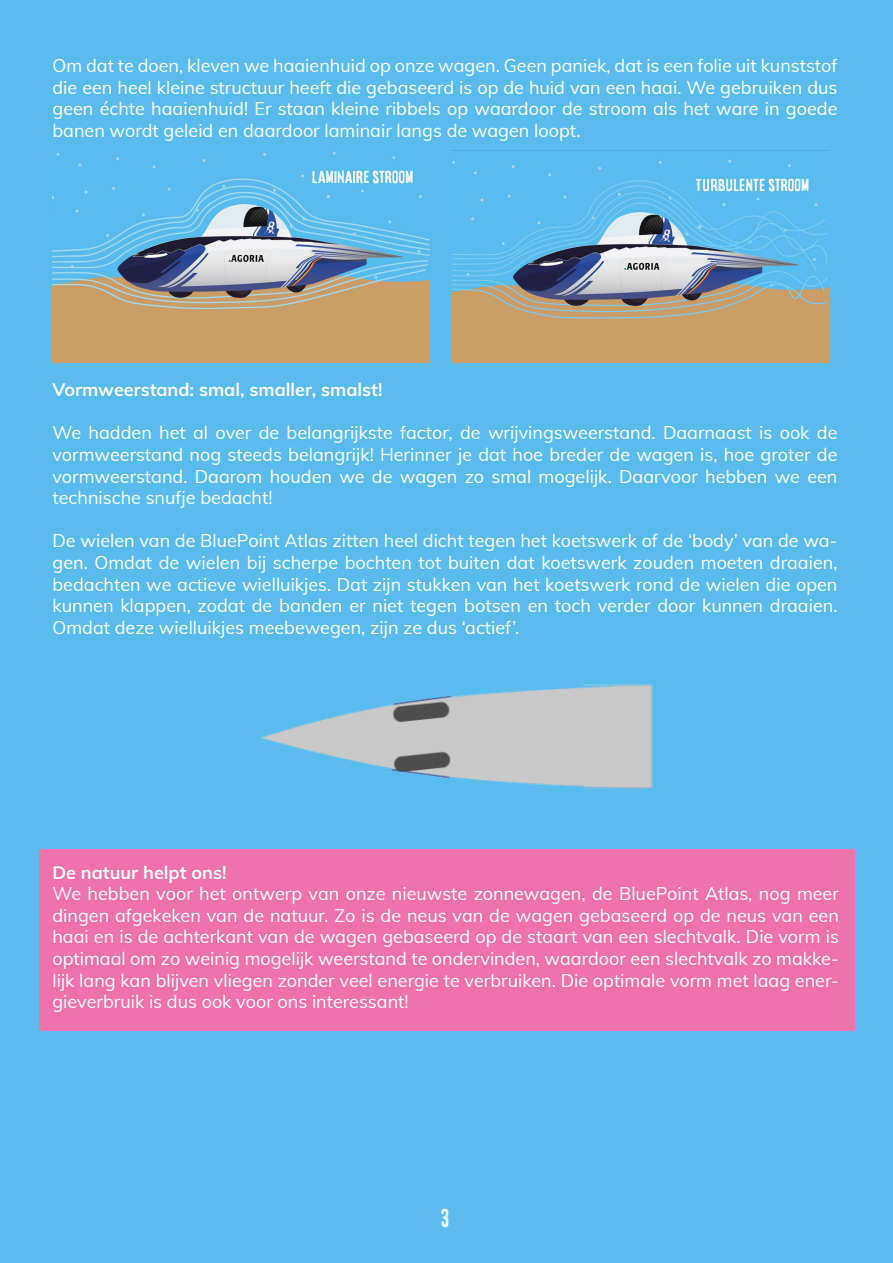
<style>
.page{position:relative;width:893px;height:1263px;background:#5abcec}
.page>*{position:absolute;margin:0;border:0;box-sizing:border-box;transform-origin:0 0}
.t1{font:22.5px "Stupid Meeting";color:#fff}
.t2{font:18px/21.6px "Muli";color:#fff;text-align:justify}
.t3{font:700 18px "Muli";color:#fff}
</style>
<div class="page">
<img style="left:52px;top:152px;width:377px;height:210px">
<img style="left:453px;top:150px;width:377px;height:212px">
<div style="left:40px;top:849px;width:815px;height:181px;background:#f171ab"></div>
<img style="left:261px;top:684px;width:392px;height:105px">
<p class="t2" style="left:52px;top:54px;width:786px">Om dat te doen, kleven we haaienhuid op onze wagen. Geen paniek, dat is een folie uit kunststof die een heel kleine structuur heeft die gebaseerd is op de huid van een haai. We gebruiken dus geen échte haaienhuid! Er staan kleine ribbels op waardoor de stroom als het ware in goede banen wordt geleid en daardoor laminair langs de wagen loopt.</p>
<p class="t3" style="left:52px;top:376px;width:332px">Vormweerstand: smal, smaller, smalst!</p>
<p class="t2" style="left:52px;top:421px;width:786px">We hadden het al over de belangrijkste factor, de wrijvingsweerstand. Daarnaast is ook de vormweerstand nog steeds belangrijk! Herinner je dat hoe breder de wagen is, hoe groter de vormweerstand. Daarom houden we de wagen zo smal mogelijk. Daarvoor hebben we een technische snufje bedacht!</p>
<p class="t2" style="left:52px;top:529px;width:786px">De wielen van de BluePoint Atlas zitten heel dicht tegen het koetswerk of de ‘body’ van de wa&shy;gen. Omdat de wielen bij scherpe bochten tot buiten dat koetswerk zouden moeten draaien, bedachten we actieve wielluikjes. Dat zijn stukken van het koetswerk rond de wielen die open kunnen klappen, zodat de banden er niet tegen botsen en toch verder door kunnen draaien.<br>Omdat deze wielluikjes meebewegen, zijn ze dus ‘actief’.</p>
<p class="t3" style="left:52px;top:859px;width:176px">De natuur helpt ons!</p>
<p class="t2" style="left:52px;top:882px;width:788px">We hebben voor het ontwerp van onze nieuwste zonnewagen, de BluePoint Atlas, nog meer dingen afgekeken van de natuur. Zo is de neus van de wagen gebaseerd op de neus van een haai en is de achterkant van de wagen gebaseerd op de staart van een slechtvalk. Die vorm is optimaal om zo weinig mogelijk weerstand te ondervinden, waardoor een slechtvalk zo makke&shy;lijk lang kan blijven vliegen zonder veel energie te verbruiken. Die optimale vorm met laag ener&shy;gieverbruik is dus ook voor ons interessant!</p>
<p class="t1" style="left:441px;top:1208px;width:10px">3</p>
</div>
